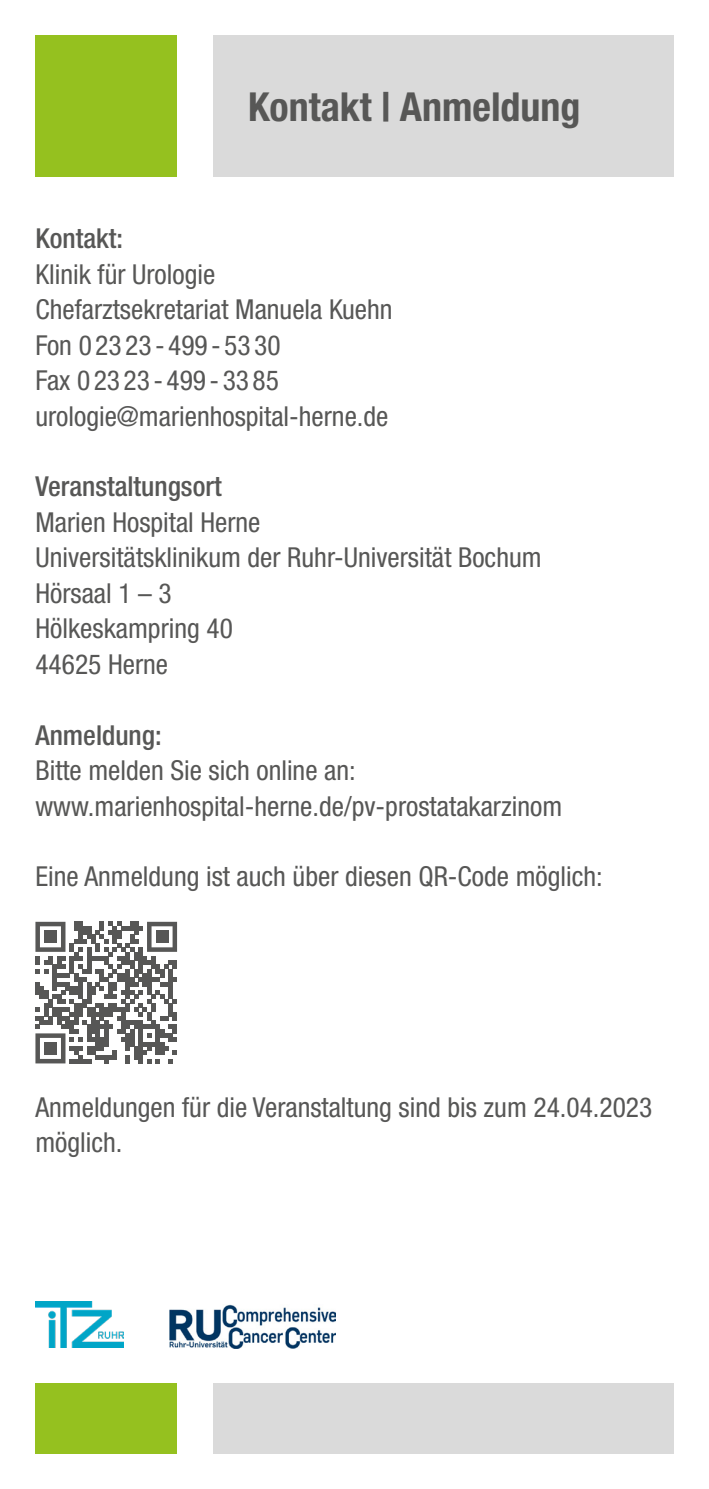
<style>
.page{position:relative;width:709px;height:1489px;background:#fff}
.page>*{position:absolute;margin:0;border:0;box-sizing:border-box;transform-origin:0 0}
.t1{font:700 condensed 40px "Helvetica Neue LT Std";color:#575756}
.t2{font:condensed 27.5px/35.5px "Helvetica Neue LT Std";color:#575756}
.t3{font:500 condensed 27.5px "Helvetica Neue LT Std";color:#575756}
</style>
<div class="page">
<div style="left:213px;top:35px;width:460px;height:142px;background:#dadada"></div>
<div style="left:35px;top:35px;width:142px;height:142px;background:#95c11f"></div>
<div style="left:213px;top:1382px;width:460px;height:71px;background:#dadada"></div>
<div style="left:35px;top:1382px;width:142px;height:71px;background:#95c11f"></div>
<img style="left:35px;top:1301px;width:89px;height:46px">
<img style="left:169px;top:1304px;width:166px;height:44px">
<svg style="left:35px;top:921px;width:142px;height:142px"></svg>
<div style="left:44px;top:930px;width:13px;height:13px;background:#575756"></div>
<div style="left:156px;top:930px;width:12px;height:13px;background:#575756"></div>
<div style="left:44px;top:1041px;width:13px;height:13px;background:#575756"></div>
<h1 class="t1" style="left:248px;top:82px;width:334px">Kontakt | Anmeldung</h1>
<p class="t3" style="left:35px;top:222px;width:89px">Kontakt:</p>
<p class="t2" style="left:35px;top:256px;width:359px">Klinik für Urologie<br>Chefarztsekretariat Manuela Kuehn<br>Fon 0 23 23 - 499 - 53 30<br>Fax 0 23 23 - 499 - 33 85 urologie@marienhospital-herne.de</p>
<p class="t3" style="left:35px;top:470px;width:188px">Veranstaltungsort</p>
<p class="t2" style="left:35px;top:504px;width:508px">Marien Hospital Herne<br>Universitätsklinikum der Ruhr-Universität Bochum<br>Hörsaal 1 – 3<br>Hölkeskampring 40<br>44625 Herne</p>
<p class="t3" style="left:35px;top:718px;width:128px">Anmeldung:</p>
<p class="t2" style="left:35px;top:752px;width:528px">Bitte melden Sie sich online an: www.marienhospital-herne.de/pv-prostatakarzinom</p>
<p class="t2" style="left:35px;top:858px;width:569px">Eine Anmeldung ist auch über diesen QR-Code möglich:</p>
<p class="t2" style="left:35px;top:1089px;width:618px">Anmeldungen für die Veranstaltung sind bis zum 24.04.2023 möglich.</p>
</div>
